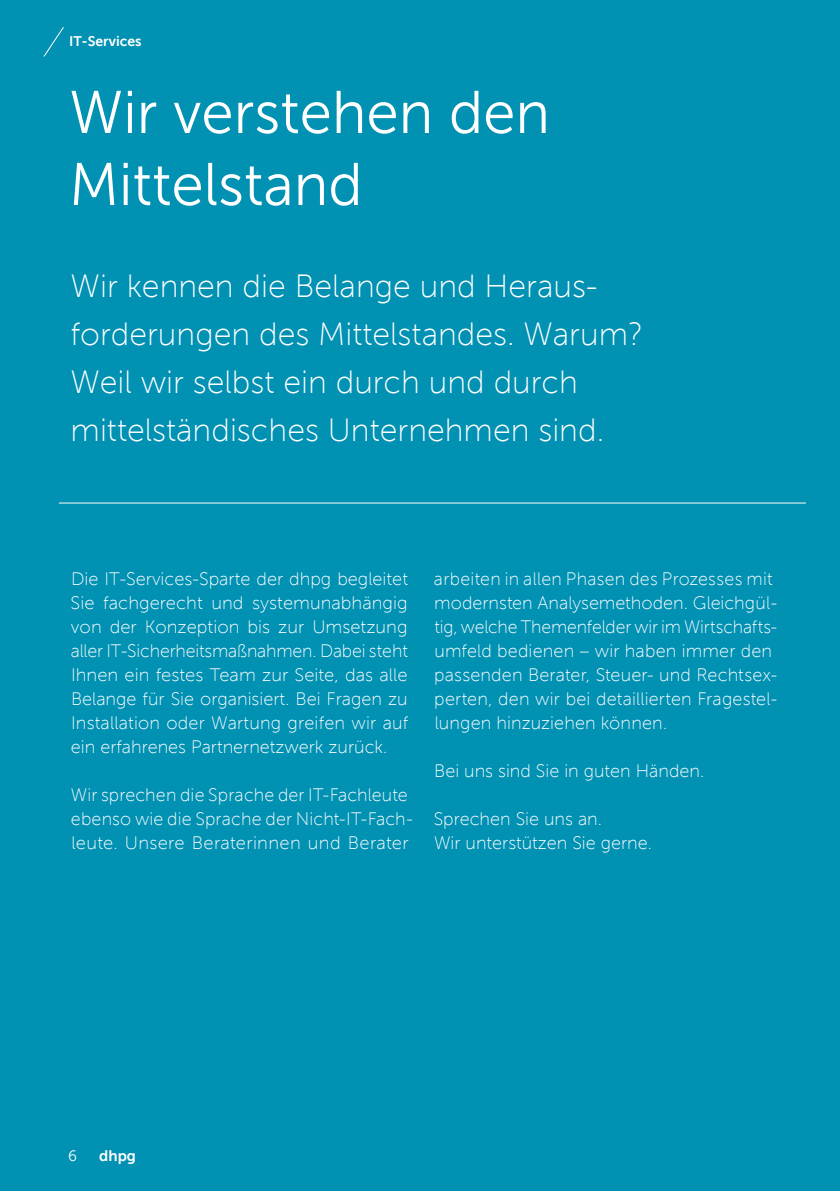
<style>
.page{position:relative;width:840px;height:1191px;background:#fff}
.page>*{position:absolute;margin:0;border:0;box-sizing:border-box;transform-origin:0 0}
.t1{font:700 60px/72px "Museofordhpg";color:#fff}
.t2{font:32px/48px "Museofordhpg";color:#fff}
.t3{font:18px/24px "Museofordhpg";letter-spacing:.005em;color:#fff}
.t4{font:800 15px "Museofordhpg";color:#fff}
.t5{font:700 15px "Museofordhpg";color:#fff}
.t6{font:800 14px "Museofordhpg";color:#fff}
</style>
<div class="page">
<div style="left:0;top:0;width:839px;height:1191px;background:#0091b3"></div>
<hr style="left:59px;top:502px;width:746px;height:1px;background:#fff">
<svg style="left:43px;top:27px;width:21px;height:30px"></svg>
<p class="t6" style="left:69px;top:34px;width:74px">IT-Services</p>
<h1 class="t1" style="left:69px;top:77px;width:482px">Wir verstehen den<br>Mittelstand</h1>
<h2 class="t2" style="left:71px;top:262px;width:573px">Wir kennen die Belange und Heraus&shy;forderungen des Mittelstandes. Warum?<br>Weil wir selbst ein durch und durch mittelständisches Unternehmen sind.</h2>
<p class="t3" style="left:71px;top:567px;width:339px;text-align:justify">Die IT-Services-Sparte der dhpg begleitet Sie fachgerecht und systemunabhängig von der Konzeption bis zur Umsetzung aller IT-Sicherheitsmaßnahmen. Dabei steht Ihnen ein festes Team zur Seite, das alle Belange für Sie organisiert. Bei Fragen zu Installation oder Wartung greifen wir auf ein erfahrenes Partnernetzwerk zurück.</p>
<p class="t3" style="left:71px;top:783px;width:343px">Wir sprechen die Sprache der IT-Fachleute ebenso wie die Sprache der Nicht-IT-Fach&shy;leute. Unsere Beraterinnen und Berater</p>
<p class="t3" style="left:433px;top:567px;width:345px">arbeiten in allen Phasen des Prozesses mit modernsten Analysemethoden. Gleichgül&shy;tig, welche Themenfelder wir im Wirtschafts&shy;umfeld bedienen – wir haben immer den passenden Berater, Steuer- und Rechtsex&shy;perten, den wir bei detaillierten Fragestel&shy;lungen hinzuziehen können.</p>
<p class="t3" style="left:434px;top:759px;width:271px">Bei uns sind Sie in guten Händen.</p>
<p class="t3" style="left:433px;top:807px;width:220px">Sprechen Sie uns an.<br>Wir unterstützen Sie gerne.</p>
<p class="t5" style="left:68px;top:1147px;width:10px">6</p>
<p class="t4" style="left:99px;top:1147px;width:38px">dhpg</p>
</div>
